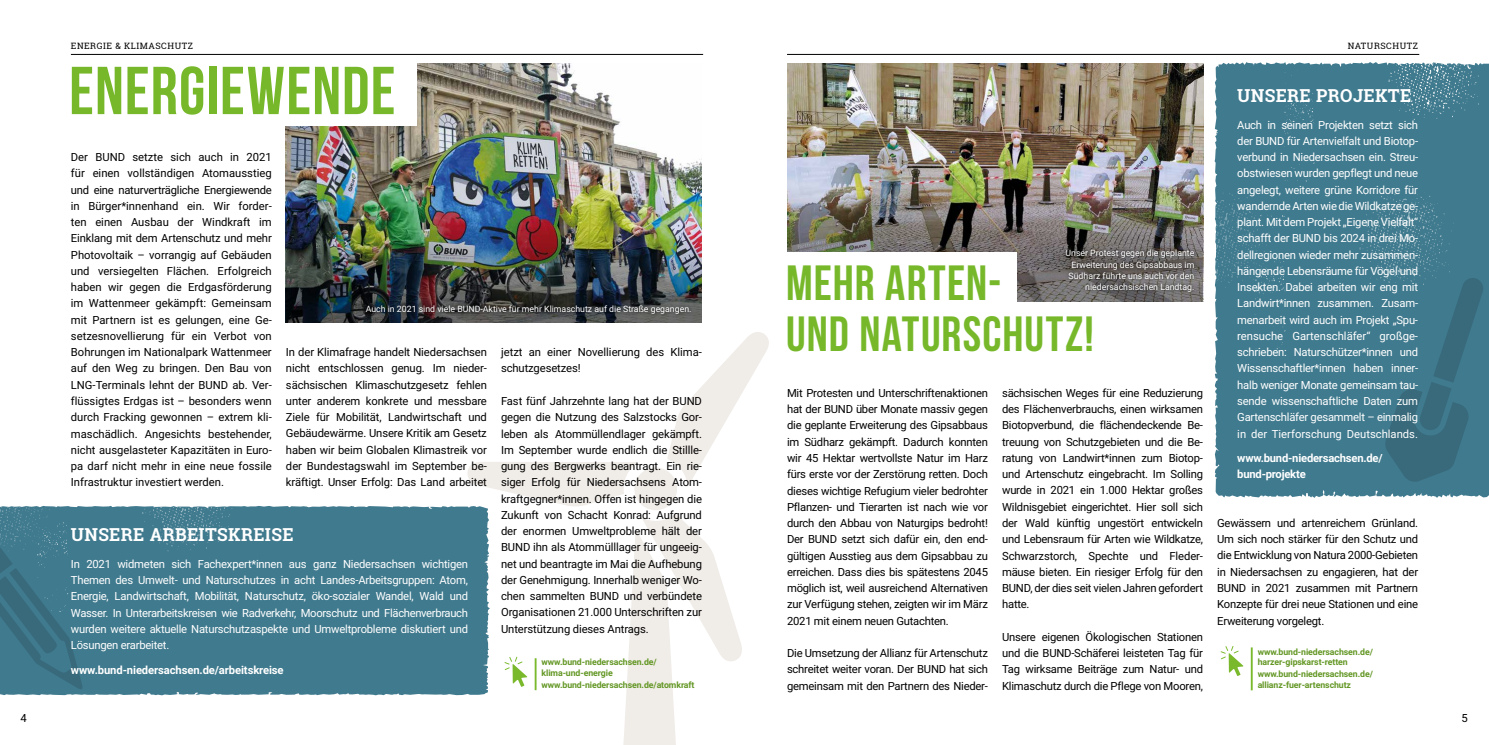
<style>
.page{position:relative;width:1489px;height:745px;background:#fff}
.page>*{position:absolute;margin:0;border:0;box-sizing:border-box;transform-origin:0 0}
.t1{font:67.5px "Bebas Neue";letter-spacing:.015em;color:#76b82a}
.t2{font:49.38px/50.8px "Bebas Neue";letter-spacing:.02em;color:#76b82a}
.t3{font:700 17.88px "Roboto Slab";letter-spacing:.02em;color:#fff}
.t4{font:11.25px/16.2px "Roboto";letter-spacing:-.02em;color:#000;text-align:justify}
.t5{font:11.25px/16.2px "Roboto";letter-spacing:-.02em;color:#fff;text-align:justify}
.t6{font:700 11.25px/16.2px "Roboto";letter-spacing:-.015em;color:#fff}
.t7{font:11.25px/16.2px "Roboto";color:#000}
.t8{font:700 8.75px/10.2px "Roboto";letter-spacing:-.01em;color:#629623}
.t9{font:8.75px/11.2px "Roboto";color:#fff;text-align:right}
.t10{font:8.75px "Roboto Slab";letter-spacing:.06em;color:#000}
</style>
<div class="page">
<img style="left:286px;top:64px;width:416px;height:103px">
<img style="left:787px;top:64px;width:415px;height:67px">
<img style="left:286px;top:167px;width:416px;height:155px">
<img style="left:787px;top:131px;width:415px;height:170px">
<div style="left:362px;top:302px;width:332px;height:15px;background:#000;opacity:.75"></div>
<div style="left:46px;top:47px;width:370px;height:79px;background:#fff"></div>
<div style="left:769px;top:252px;width:247px;height:57px;background:#fff"></div>
<div style="left:0;top:506px;width:467px;height:188px;background:#407a8e"></div>
<svg style="left:142px;top:506px;width:95px;height:45px;background:#477f92"></svg>
<svg style="left:0;top:505px;width:83px;height:183px;background:#40788b"></svg>
<svg style="left:467px;top:332px;width:302px;height:412px"></svg>
<hr style="left:1250px;top:647px;width:2px;height:43px;background:#7ab92c">
<svg style="left:1220px;top:646px;width:23px;height:29px"></svg>
<hr style="left:787px;top:54px;width:632px;height:1px;background:#000">
<div style="left:1062px;top:246px;width:135px;height:49px;background:#000;opacity:.75"></div>
<div style="left:1214px;top:62px;width:274px;height:435px;background:#407a8e"></div>
<svg style="left:1214px;top:192px;width:71px;height:157px;background:#467e91"></svg>
<div style="left:1282px;top:70px;width:32px;height:111px;background:#407a8e"></div>
<svg style="left:1388px;top:63px;width:92px;height:57px;background:#4e8496"></svg>
<svg style="left:1359px;top:191px;width:125px;height:291px;background:#3f778a"></svg>
<hr style="left:71px;top:54px;width:632px;height:1px;background:#000">
<p class="t10" style="left:71px;top:40px;width:124px">ENERGIE &amp; KLIMASCHUTZ</p>
<h1 class="t1" style="left:69px;top:54px;width:328px">ENERGIEWENDE</h1>
<p class="t4" style="left:71px;top:148px;width:202px">Der BUND setzte sich auch in 2021 für einen vollständigen Atomausstieg und eine naturverträgliche Energiewende in Bürger*innenhand ein. Wir forder&shy;ten einen Ausbau der Windkraft im Einklang mit dem Artenschutz und mehr Photovoltaik – vorrangig auf Gebäuden und versiegelten Flächen. Erfolgreich haben wir gegen die Erdgasförderung im Wattenmeer gekämpft: Gemeinsam mit Partnern ist es gelungen, eine Ge&shy;setzesnovellierung für ein Verbot von Bohrungen im Nationalpark Wattenmeer auf den Weg zu bringen. Den Bau von LNG-Terminals lehnt der BUND ab. Ver&shy;flüssigtes Erdgas ist – besonders wenn durch Fracking gewonnen – extrem kli&shy;maschädlich. Angesichts bestehender, nicht ausgelasteter Kapazitäten in Euro&shy;pa darf nicht mehr in eine neue fossile Infrastruktur investiert werden.</p>
<p class="t9" style="left:366px;top:303px;width:327px">Auch in 2021 sind viele BUND-Aktive für mehr Klimaschutz auf die Straße gegangen.</p>
<p class="t4" style="left:286px;top:343px;width:202px">In der Klimafrage handelt Niedersachsen nicht entschlossen genug. Im nieder&shy;sächsischen Klimaschutzgesetz fehlen unter anderem konkrete und messbare Ziele für Mobilität, Landwirtschaft und Gebäudewärme. Unsere Kritik am Gesetz haben wir beim Globalen Klimastreik vor der Bundestagswahl im September be&shy;kräftigt. Unser Erfolg: Das Land arbeitet</p>
<p class="t7" style="left:501px;top:343px;width:202px">jetzt an einer Novellierung des Klima&shy;schutzgesetzes!</p>
<p class="t4" style="left:501px;top:392px;width:202px">Fast fünf Jahrzehnte lang hat der BUND gegen die Nutzung des Salzstocks Gor&shy;leben als Atommüllendlager gekämpft.<br>Im September wurde endlich die Stillle&shy;gung des Bergwerks beantragt. Ein rie&shy;siger Erfolg für Niedersachsens Atom&shy;kraftgegner*innen. Offen ist hingegen die Zukunft von Schacht Konrad: Aufgrund der enormen Umweltprobleme hält der BUND ihn als Atommülllager für ungeeig&shy;net und beantragte im Mai die Aufhebung der Genehmigung. Innerhalb weniger Wo&shy;chen sammelten BUND und verbündete Organisationen 21.000 Unterschriften zur Unterstützung dieses Antrags.</p>
<h3 class="t3" style="left:71px;top:521px;width:224px">UNSERE ARBEITSKREISE</h3>
<p class="t5" style="left:71px;top:555px;width:398px">In 2021 widmeten sich Fachexpert*innen aus ganz Niedersachsen wichtigen Themen des Umwelt- und Naturschutzes in acht Landes-Arbeitsgruppen: Atom, Energie, Landwirtschaft, Mobilität, Naturschutz, öko-sozialer Wandel, Wald und Wasser. In Unterarbeitskreisen wie Radverkehr, Moorschutz und Flächenverbrauch wurden weitere aktuelle Naturschutzaspekte und Umweltprobleme diskutiert und Lösungen erarbeitet.</p>
<p class="t6" style="left:71px;top:660px;width:214px">www.bund-niedersachsen.de/arbeitskreise</p>
<p class="t8" style="left:541px;top:656px;width:117px">www.bund-niedersachsen.de/ klima-und-energie</p>
<p class="t8" style="left:541px;top:679px;width:154px">www.bund-niedersachsen.de/atomkraft</p>
<p class="t10" style="left:1347px;top:40px;width:72px">NATURSCHUTZ</p>
<p class="t9" style="left:1065px;top:247px;width:130px">Unser Protest gegen die geplante<br>Erweiterung des Gipsabbaus im<br>Südharz führte uns auch vor den niedersächsischen Landtag.</p>
<h2 class="t2" style="left:786px;top:257px;width:309px">MEHR ARTEN-<br>UND NATURSCHUTZ!</h2>
<p class="t4" style="left:787px;top:384px;width:202px">Mit Protesten und Unterschriftenaktionen hat der BUND über Monate massiv gegen die geplante Erweiterung des Gipsabbaus im Südharz gekämpft. Dadurch konnten wir 45 Hektar wertvollste Natur im Harz fürs erste vor der Zerstörung retten. Doch dieses wichtige Refugium vieler bedrohter Pflanzen- und Tierarten ist nach wie vor durch den Abbau von Naturgips bedroht!<br>Der BUND setzt sich dafür ein, den end&shy;gültigen Ausstieg aus dem Gipsabbau zu erreichen. Dass dies bis spätestens 2045 möglich ist, weil ausreichend Alternativen zur Verfügung stehen, zeigten wir im März 2021 mit einem neuen Gutachten.</p>
<p class="t4" style="left:787px;top:644px;width:202px">Die Umsetzung der Allianz für Artenschutz schreitet weiter voran. Der BUND hat sich gemeinsam mit den Partnern des Nieder-</p>
<p class="t4" style="left:1002px;top:384px;width:202px">sächsischen Weges für eine Reduzierung des Flächenverbrauchs, einen wirksamen Biotopverbund, die flächendeckende Be&shy;treuung von Schutzgebieten und die Be&shy;ratung von Landwirt*innen zum Biotop&shy;und Artenschutz eingebracht. Im Solling wurde in 2021 ein 1.000 Hektar großes Wildnisgebiet eingerichtet. Hier soll sich der Wald künftig ungestört entwickeln und Lebensraum für Arten wie Wildkatze, Schwarzstorch, Spechte und Fleder&shy;mäuse bieten. Ein riesiger Erfolg für den BUND, der dies seit vielen Jahren gefordert hatte.</p>
<p class="t4" style="left:1002px;top:628px;width:202px">Unsere eigenen Ökologischen Stationen und die BUND-Schäferei leisteten Tag für Tag wirksame Beiträge zum Natur- und Klimaschutz durch die Pflege von Mooren,</p>
<h3 class="t3" style="left:1237px;top:83px;width:175px">UNSERE PROJEKTE</h3>
<p class="t5" style="left:1237px;top:116px;width:182px">Auch in seinen Projekten setzt sich der BUND für Artenvielfalt und Biotop&shy;verbund in Niedersachsen ein. Streu&shy;obstwiesen wurden gepflegt und neue angelegt, weitere grüne Korridore für wandernde Arten wie die Wildkatze ge&shy;plant. Mit dem Projekt „Eigene Vielfalt“ schafft der BUND bis 2024 in drei Mo&shy;dellregionen wieder mehr zusammen&shy;hängende Lebensräume für Vögel und Insekten. Dabei arbeiten wir eng mit Landwirt*innen zusammen. Zusam&shy;menarbeit wird auch im Projekt „Spu&shy;rensuche Gartenschläfer“ großge&shy;schrieben: Naturschützer*innen und Wissenschaftler*innen haben inner&shy;halb weniger Monate gemeinsam tau&shy;sende wissenschaftliche Daten zum Gartenschläfer gesammelt – einmalig in der Tierforschung Deutschlands.</p>
<p class="t6" style="left:1237px;top:449px;width:147px">www.bund-niedersachsen.de/ bund-projekte</p>
<p class="t4" style="left:1217px;top:514px;width:202px">Gewässern und artenreichem Grünland.<br>Um sich noch stärker für den Schutz und die Entwicklung von Natura 2000-Gebieten in Niedersachsen zu engagieren, hat der BUND in 2021 zusammen mit Partnern Konzepte für drei neue Stationen und eine Erweiterung vorgelegt.</p>
<p class="t8" style="left:1257px;top:645px;width:117px">www.bund-niedersachsen.de/ harzer-gipskarst-retten</p>
<p class="t8" style="left:1257px;top:668px;width:117px">www.bund-niedersachsen.de/ allianz-fuer-artenschutz</p>
<p class="t4" style="left:21px;top:708px;width:8px">4</p>
<p class="t4" style="left:1461px;top:708px;width:8px">5</p>
</div>
